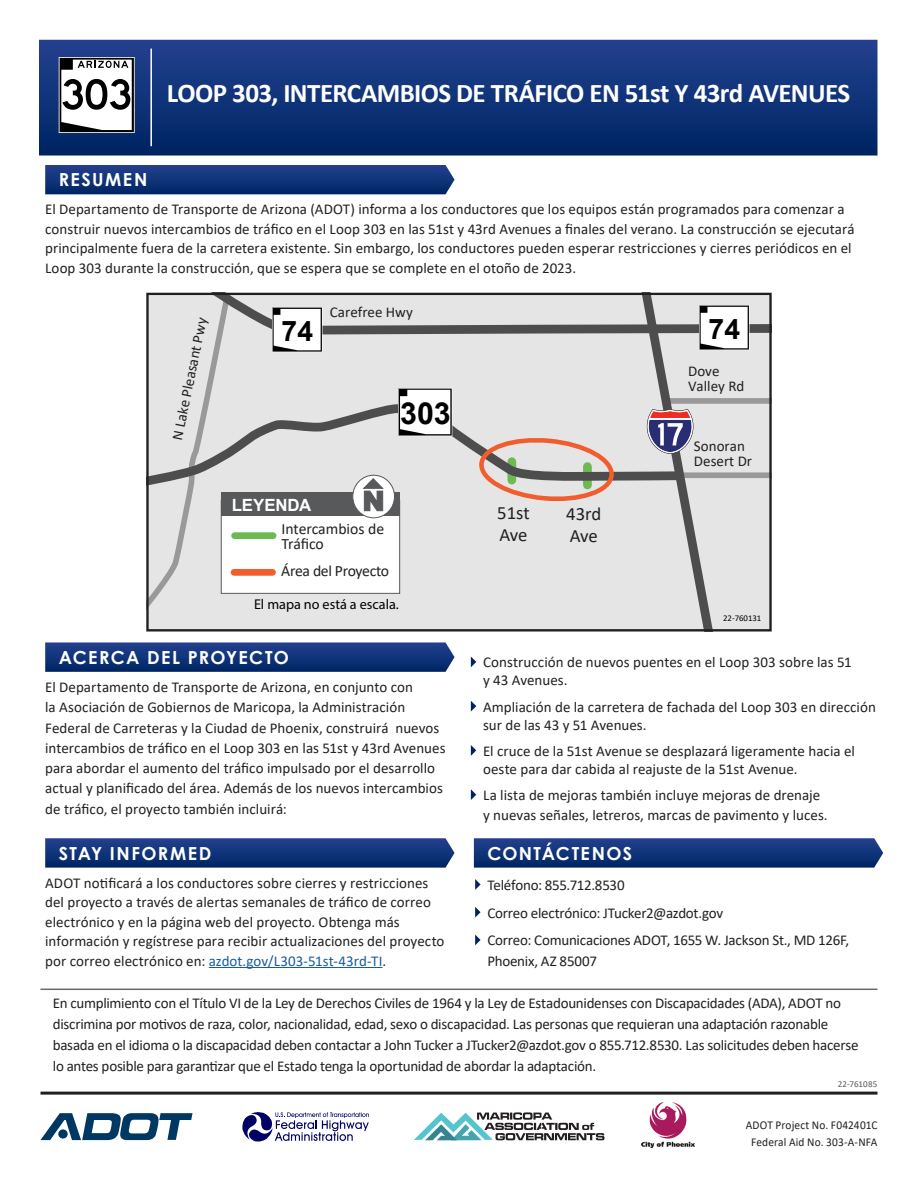
<style>
.page{position:relative;width:918px;height:1188px;background:#fff}
.page>*{position:absolute;margin:0;border:0;box-sizing:border-box;transform-origin:0 0}
.t1{font:700 30.3px "Arial";color:#000}
.t2{font:700 28.35px "Arial";color:#000}
.sub_header{font:700 27px "Calibri";letter-spacing:-.025em;color:#fff}
.t3{font:18.75px/22.5px "Calibri";letter-spacing:-.01em;color:#231f20}
.section_header{font:700 18px "Century Gothic";letter-spacing:.08em;color:#fff}
.t4{font:700 16.8px "Arial";letter-spacing:-.005em;color:#fff}
.t5{font:15.75px/14.7px "Calibri";letter-spacing:-.015em;color:#231f20}
.initial_info_paragra{font:15px/19.5px "Calibri";color:#231f20}
.initial_info_paragra-2{font:15px "Calibri";letter-spacing:-.02em;color:#231f20}
.t6{font:14.25px "Myriad Pro";color:#000}
.project_numbers{font:12px/16.5px "Calibri";letter-spacing:.01em;color:#231f20;text-align:center;scale:.95 1}
.t7{font:9px "Calibri";letter-spacing:.015em;color:#57585a}
.t8{font:8.7px "Calibri";color:#000}
.s1{color:#175d9e}
</style>
<div class="page">
<div style="left:40px;top:40px;width:837px;height:115px;background:linear-gradient(to bottom,#24418f,#002563)"></div>
<hr style="left:40px;top:1092px;width:838px;height:3px;background:#231f20">
<hr style="left:150px;top:49px;width:2px;height:97px;background:#fff">
<svg style="left:40px;top:1113px;width:153px;height:27px"></svg>
<svg style="left:45px;top:165px;width:410px;height:29px;background:#13357a"></svg>
<svg style="left:59px;top:57px;width:76px;height:76px"></svg>
<svg style="left:242px;top:1112px;width:127px;height:30px"></svg>
<svg style="left:414px;top:1112px;width:190px;height:28px"></svg>
<img style="left:641px;top:1102px;width:54px;height:45px">
<svg style="left:149px;top:296px;width:620px;height:332px;background:#d9d8d7"></svg>
<div style="left:235px;top:532px;width:38px;height:7px;background:#6fb952"></div>
<div style="left:146px;top:293px;width:626px;height:338px;border:2px solid #231f20"></div>
<hr style="left:40px;top:989px;width:838px;height:1px;background:#69696c">
<hr style="left:209px;top:967px;width:174px;height:1px;background:#175d9e">
<svg style="left:45px;top:838px;width:410px;height:30px;background:#193a7d"></svg>
<svg style="left:474px;top:838px;width:409px;height:30px;background:#18397d"></svg>
<svg style="left:45px;top:642px;width:410px;height:30px;background:#183a7d"></svg>
<p class="sub_header" style="left:167px;top:74px;width:685px">LOOP 303, INTERCAMBIOS DE TRÁFICO EN 51st Y 43rd AVENUES</p>
<p class="section_header" style="left:59px;top:166px;width:90px">RESUMEN</p>
<p class="initial_info_paragra" style="left:45px;top:199px;width:811px">El Departamento de Transporte de Arizona (ADOT) informa a los conductores que los equipos están programados para comenzar a construir nuevos intercambios de tráfico en el Loop 303 en las 51st y 43rd Avenues a finales del verano. La construcción se ejecutará principalmente fuera de la carretera existente. Sin embargo, los conductores pueden esperar restricciones y cierres periódicos en el Loop 303 durante la construcción, que se espera que se complete en el otoño de 2023.</p>
<p class="initial_info_paragra" style="left:167px;top:438px;width:126px;rotate:-78deg">N Lake Pleasant Pwy</p>
<p class="initial_info_paragra" style="left:330px;top:302px;width:84px">Carefree Hwy</p>
<p class="t2" style="left:282px;top:311px;width:33px">74</p>
<p class="t2" style="left:709px;top:309px;width:33px">74</p>
<p class="t1" style="left:400px;top:392px;width:52px">303</p>
<p class="t4" style="left:232px;top:493px;width:81px">LEYENDA</p>
<p class="t5" style="left:282px;top:521px;width:104px">Intercambios de<br>Tráfico</p>
<p class="t5" style="left:281px;top:563px;width:109px">Área del Proyecto</p>
<p class="t6" style="left:254px;top:596px;width:146px">El mapa no está a escala.</p>
<p class="t3" style="left:497px;top:501px;width:34px">51st<br>Ave</p>
<p class="t3" style="left:566px;top:502px;width:37px">43rd<br>Ave</p>
<p class="initial_info_paragra" style="left:688px;top:363px;width:58px;line-height:15px">Dove<br>Valley Rd</p>
<p class="initial_info_paragra" style="left:694px;top:438px;width:60px;line-height:15px">Sonoran<br>Desert Dr</p>
<p class="t8" style="left:723px;top:612px;width:40px">22-760131</p>
<p class="section_header" style="left:59px;top:644px;width:232px">ACERCA DEL PROYECTO</p>
<p class="initial_info_paragra" style="left:45px;top:677px;width:402px;line-height:20.2px">El Departamento de Transporte de Arizona, en conjunto con<br>la Asociación de Gobiernos de Maricopa, la Administración Federal de Carreteras y la Ciudad de Phoenix, construirá nuevos intercambios de tráfico en el Loop 303 en las 51st y 43rd Avenues para abordar el aumento del tráfico impulsado por el desarrollo actual y planificado del área. Además de los nuevos intercambios de tráfico, el proyecto también incluirá:</p>
<p class="section_header" style="left:59px;top:839px;width:154px">STAY INFORMED</p>
<p class="initial_info_paragra" style="left:45px;top:873px;width:401px">ADOT notificará a los conductores sobre cierres y restricciones del proyecto a través de alertas semanales de tráfico de correo electrónico y en la página web del proyecto. Obtenga más información y regístrese para recibir actualizaciones del proyecto por correo electrónico en: <span class="s1">azdot.gov/L303-51st-43rd-TI</span>.</p>
<p class="initial_info_paragra" style="left:483px;top:653px;width:370px;line-height:18px">Construcción de nuevos puentes en el Loop 303 sobre las 51 y 43 Avenues.</p>
<p class="initial_info_paragra" style="left:483px;top:697px;width:394px;line-height:18px">Ampliación de la carretera de fachada del Loop 303 en dirección sur de las 43 y 51 Avenues.</p>
<p class="initial_info_paragra" style="left:483px;top:741px;width:373px;line-height:18px">El cruce de la 51st Avenue se desplazará ligeramente hacia el oeste para dar cabida al reajuste de la 51st Avenue.</p>
<p class="initial_info_paragra" style="left:483px;top:785px;width:346px">La lista de mejoras también incluye mejoras de drenaje y nuevas señales, letreros, marcas de pavimento y luces.</p>
<p class="section_header" style="left:487px;top:839px;width:146px">CONTÁCTENOS</p>
<p class="initial_info_paragra-2" style="left:487px;top:874px;width:139px">Teléfono: 855.712.8530</p>
<p class="initial_info_paragra" style="left:487px;top:903px;width:237px">Correo electrónico: JTucker2@azdot.gov</p>
<p class="initial_info_paragra" style="left:487px;top:930px;width:363px;line-height:21px">Correo: Comunicaciones ADOT, 1655 W. Jackson St., MD 126F,<br>Phoenix, AZ 85007</p>
<p class="initial_info_paragra" style="left:53px;top:992px;width:807px;line-height:21px">En cumplimiento con el Título VI de la Ley de Derechos Civiles de 1964 y la Ley de Estadounidenses con Discapacidades (ADA), ADOT no discrimina por motivos de raza, color, nacionalidad, edad, sexo o discapacidad. Las personas que requieran una adaptación razonable basada en el idioma o la discapacidad deben contactar a John Tucker a JTucker2@azdot.gov o 855.712.8530. Las solicitudes deben hacerse lo antes posible para garantizar que el Estado tenga la oportunidad de abordar la adaptación.</p>
<p class="t7" style="left:838px;top:1078px;width:41px">22-761085</p>
<p class="project_numbers" style="left:746px;top:1117px;width:140px">ADOT Project No. F042401C<br>Federal Aid No. 303-A-NFA</p>
</div>
